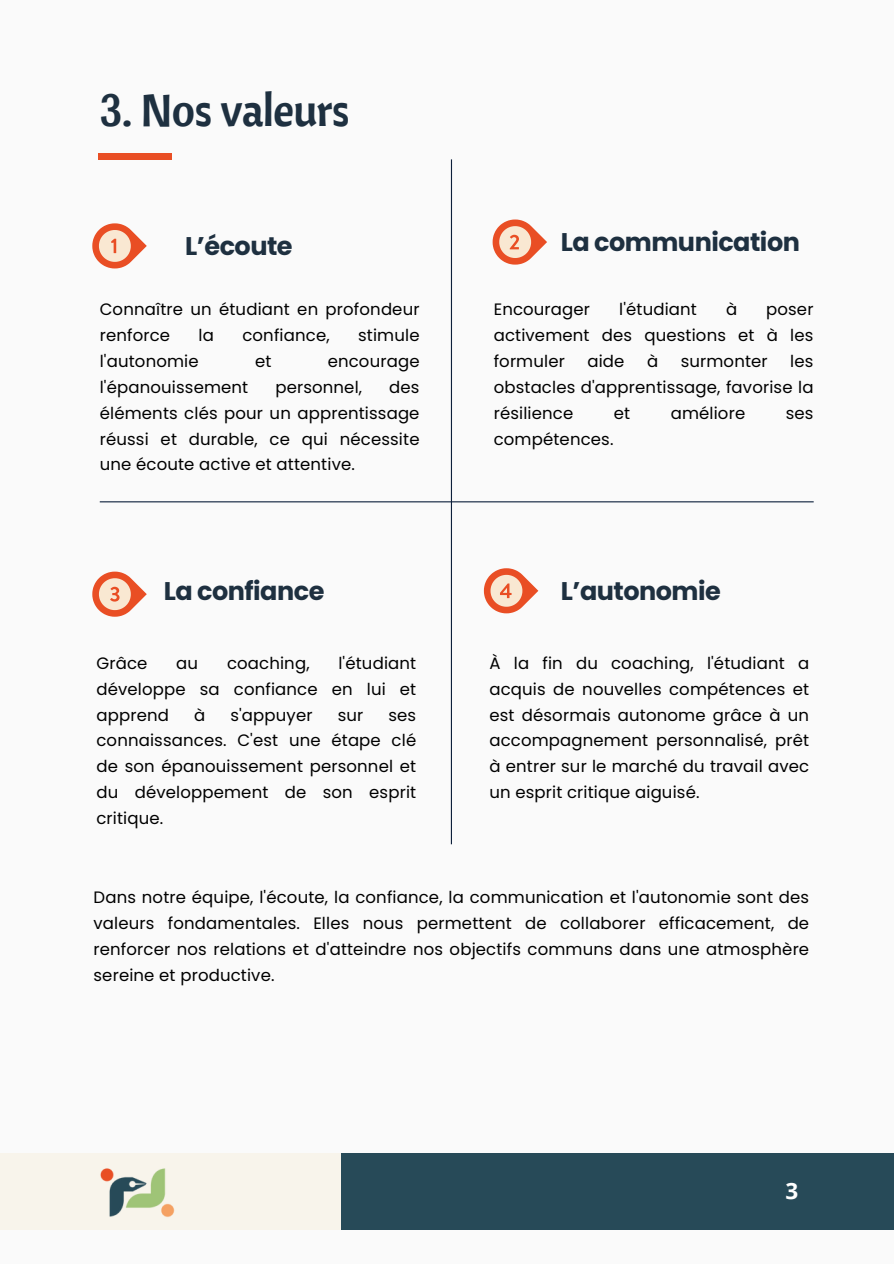
<style>
.page{position:relative;width:894px;height:1264px;background:#fff}
.page>*{position:absolute;margin:0;border:0;box-sizing:border-box;transform-origin:0 0}
.t1{font:45px "Cantora One";letter-spacing:-.02em;color:#1e3040}
.t2{font:700 25.5px "Poppins";letter-spacing:-.02em;color:#1e3040}
.t3{font:700 22.5px "Open Sans";color:#fff}
.t4{font:16.5px/25.8px "Poppins";letter-spacing:.01em;color:#000;text-align:justify}
</style>
<div class="page">
<div style="left:0;top:0;width:893px;height:1263px;background:#fafafa"></div>
<hr style="left:100px;top:501px;width:713px;height:1px;background:#0d203b">
<div style="left:99px;top:153px;width:73px;height:6px;background:#e94e24"></div>
<hr style="left:450px;top:159px;width:2px;height:685px;background:#0d203b">
<div style="left:0;top:1153px;width:341px;height:77px;background:#f8f4eb"></div>
<div style="left:341px;top:1153px;width:552px;height:77px;background:#274a58"></div>
<img style="left:100px;top:1168px;width:75px;height:49px">
<svg style="left:92px;top:223px;width:55px;height:46px"></svg>
<svg style="left:492px;top:219px;width:55px;height:46px"></svg>
<svg style="left:92px;top:571px;width:55px;height:46px"></svg>
<svg style="left:483px;top:568px;width:55px;height:46px"></svg>
<p class="t1" style="left:99px;top:81px;width:252px">3. Nos valeurs</p>
<p class="t2" style="left:185px;top:228px;width:109px">L’écoute</p>
<h2 class="t4" style="left:100px;top:296px;width:321px">Connaître un étudiant en profondeur renforce</h2>
<h2 class="t4" style="left:198px;top:322px;width:17px">la</h2>
<h2 class="t4" style="left:242px;top:322px;width:89px">confiance,</h2>
<h2 class="t4" style="left:358px;top:322px;width:63px">stimule</h2>
<h2 class="t4" style="left:100px;top:348px;width:100px">l'autonomie</h2>
<h2 class="t4" style="left:255px;top:348px;width:18px">et</h2>
<h2 class="t4" style="left:327px;top:348px;width:93px">encourage</h2>
<h2 class="t4" style="left:100px;top:374px;width:150px">l'épanouissement</h2>
<h2 class="t4" style="left:275px;top:374px;width:88px">personnel,</h2>
<h2 class="t4" style="left:100px;top:374px;width:321px;text-indent:289px">des éléments clés pour un apprentissage réussi et durable, ce qui nécessite une écoute active et attentive.</h2>
<p class="t2" style="left:164px;top:573px;width:162px">La confiance</p>
<p class="t4" style="left:96px;top:650px;width:321px;text-indent:242px">l'étudiant développe sa confiance en lui et apprend</p>
<p class="t4" style="left:96px;top:650px;width:52px">Grâce</p>
<p class="t4" style="left:176px;top:650px;width:23px">au</p>
<p class="t4" style="left:227px;top:650px;width:84px">coaching,</p>
<p class="t4" style="left:194px;top:702px;width:13px">à</p>
<p class="t4" style="left:230px;top:702px;width:84px">s'appuyer</p>
<p class="t4" style="left:337px;top:702px;width:27px">sur</p>
<p class="t4" style="left:96px;top:702px;width:321px;text-indent:292px">ses connaissances. C'est une étape clé de son épanouissement personnel et du développement de son esprit critique.</p>
<p class="t2" style="left:560px;top:224px;width:240px">La communication</p>
<p class="t4" style="left:493px;top:296px;width:98px">Encourager</p>
<p class="t4" style="left:619px;top:296px;width:79px">l'étudiant</p>
<p class="t4" style="left:725px;top:296px;width:13px">à</p>
<p class="t4" style="left:493px;top:296px;width:321px;text-indent:272px">poser activement des questions et à les formuler</p>
<p class="t4" style="left:587px;top:348px;width:39px">aide</p>
<p class="t4" style="left:647px;top:348px;width:13px">à</p>
<p class="t4" style="left:680px;top:348px;width:89px">surmonter</p>
<p class="t4" style="left:493px;top:348px;width:321px;text-indent:296px">les obstacles d'apprentissage, favorise la résilience</p>
<p class="t4" style="left:613px;top:400px;width:18px">et</p>
<p class="t4" style="left:670px;top:400px;width:76px">améliore</p>
<p class="t4" style="left:785px;top:400px;width:29px">ses</p>
<p class="t4" style="left:493px;top:426px;width:121px">compétences.</p>
<h2 class="t2" style="left:560px;top:573px;width:161px">L’autonomie</h2>
<p class="t4" style="left:489px;top:650px;width:321px">À la fin du coaching, l'étudiant a acquis de nouvelles compétences et est désormais autonome grâce à un accompagnement personnalisé, prêt à entrer sur le marché du travail avec un esprit critique aiguisé.</p>
<p class="t4" style="left:93px;top:884px;width:717px">Dans notre équipe, l'écoute, la confiance, la communication et l'autonomie sont des valeurs fondamentales. Elles nous permettent de collaborer efficacement, de renforcer nos relations et d'atteindre nos objectifs communs dans une atmosphère sereine et productive.</p>
<h1 class="t3" style="left:785px;top:1175px;width:14px">3</h1>
</div>
